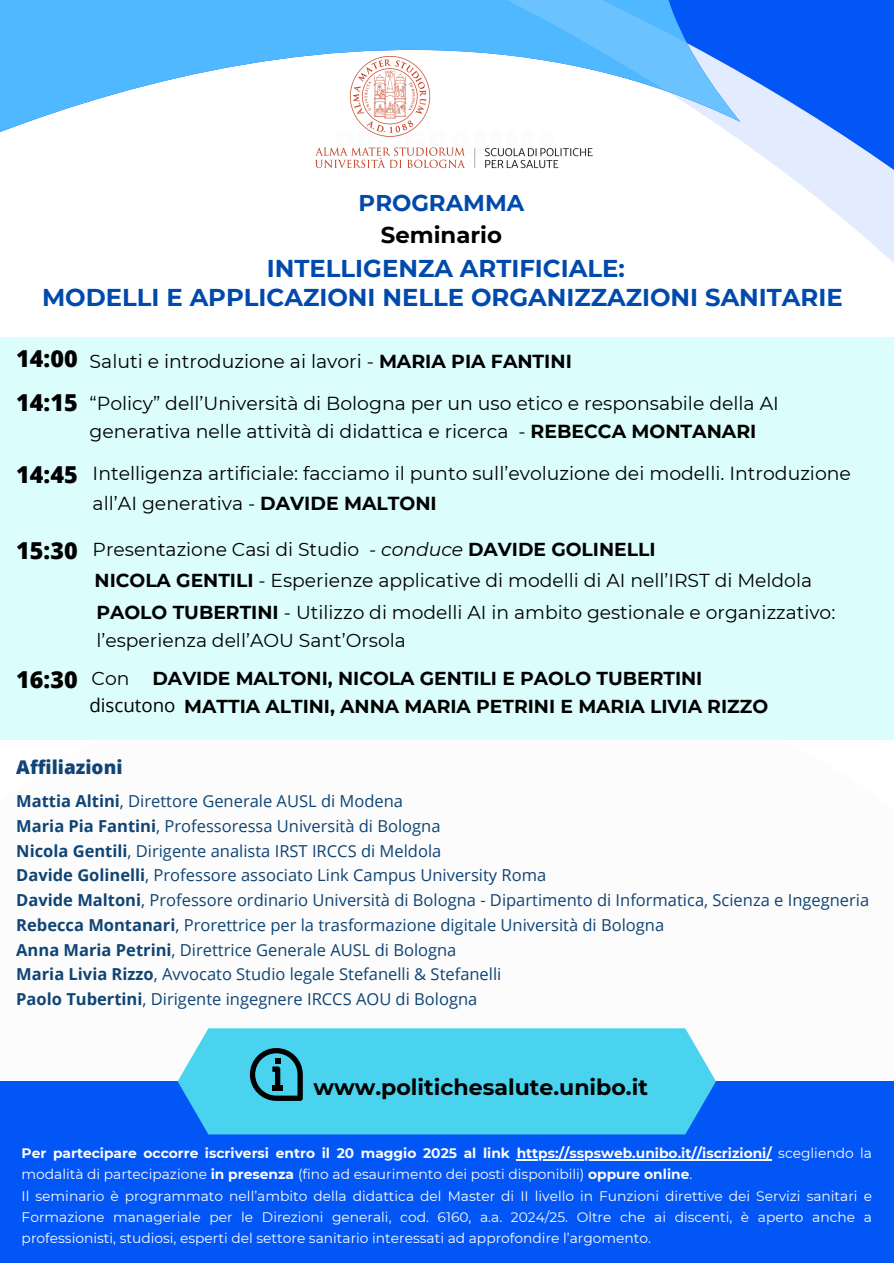
<style>
.page{position:relative;width:894px;height:1264px;background:#fff}
.page>*{position:absolute;margin:0;border:0;box-sizing:border-box;transform-origin:0 0}
.t1{font:700 24.3px/29.2px "Montserrat";color:#004aad;text-align:center}
.t2{font:800 23.4px "Open Sans";color:#000}
.t3{font:700 22.8px/31.5px "Montserrat";color:#004aad;text-align:center}
.t4{font:700 22.05px "Montserrat";color:#000}
.t5{font:18.9px/28.2px "Montserrat";color:#000}
.t6{font:800 18.9px "Open Sans";color:#0f4475}
.t7{font:18.75px/28.2px "Montserrat";color:#000}
.t8{font:700 18.75px "Montserrat";color:#000}
.t9{font:18.75px "Open Sans";color:#000}
.t10{font:16.5px "Open Sans";color:#0f4475}
.t11{font:13.8px/21.3px "Montserrat";color:#fcfcfc}
.t12{font:700 13.8px "Montserrat";color:#fcfcfc}
.s1{color:#000}
.s2{font-weight:700}
.s3{font-style:italic}
</style>
<div class="page">
<svg style="left:893px;top:246px;width:1px;height:17px"></svg>
<svg style="left:0;top:0;width:774px;height:122px;fill:#50b8ff"></svg>
<svg style="left:620px;top:41px;width:273px;height:221px"></svg>
<img style="left:315px;top:57px;width:279px;height:112px">
<div style="left:0;top:1081px;width:893px;height:181px;background:#0356f6"></div>
<div style="left:178px;top:1028px;width:537px;height:106px;background:#49d3ee"></div>
<svg style="left:250px;top:1047px;width:53px;height:53px;background:#2e8596"></svg>
<div style="left:0;top:337px;width:893px;height:402px;background:#dbfefd"></div>
<hr style="left:516px;top:1158px;width:255px;height:2px;background:#fcfcfc">
<h5 class="t3" style="left:358px;top:187px;width:167px">PROGRAMMA<br><span class="s1">Seminario</span></h5>
<h6 class="t1" style="left:42px;top:253px;width:802px">INTELLIGENZA ARTIFICIALE:<br>MODELLI E APPLICAZIONI NELLE ORGANIZZAZIONI SANITARIE</h6>
<h3 class="t2" style="left:16px;top:342px;width:63px">14:00</h3>
<h6 class="t2" style="left:16px;top:386px;width:63px">14:15</h6>
<h3 class="t5" style="left:90px;top:347px;width:483px">Saluti e introduzione ai lavori - <span class="s2">MARIA PIA FANTINI</span></h3>
<h2 class="t5" style="left:90px;top:389px;width:690px">“Policy” dell’Università di Bologna per un uso etico e responsabile della AI generativa nelle attività di didattica e ricerca - <span class="s2">REBECCA MONTANARI</span></h2>
<h6 class="t2" style="left:16px;top:458px;width:63px">14:45</h6>
<h3 class="t5" style="left:93px;top:459px;width:759px;line-height:29.2px">Intelligenza artificiale: facciamo il punto sull’evoluzione dei modelli. Introduzione all’AI generativa - <span class="s2">DAVIDE MALTONI</span></h3>
<h6 class="t7" style="left:93px;top:535px;width:564px">Presentazione Casi di Studio <span class="s3">- conduce</span> <span class="s2">DAVIDE GOLINELLI</span></h6>
<h3 class="t2" style="left:16px;top:533px;width:63px">15:30</h3>
<h3 class="t2" style="left:16px;top:662px;width:63px">16:30</h3>
<h6 class="t7" style="left:94px;top:566px;width:718px"><span class="s2">NICOLA GENTILI</span> - Esperienze applicative di modelli di AI nell’IRST di Meldola</h6>
<h6 class="t7" style="left:96px;top:598px;width:740px"><span class="s2">PAOLO TUBERTINI</span> - Utilizzo di modelli AI in ambito gestionale e organizzativo: l’esperienza dell’AOU Sant’Orsola</h6>
<h3 class="t8" style="left:152px;top:666px;width:551px">DAVIDE MALTONI, NICOLA GENTILI E PAOLO TUBERTINI</h3>
<h6 class="t9" style="left:89px;top:692px;width:88px">discutono</h6>
<h3 class="t8" style="left:184px;top:694px;width:585px">MATTIA ALTINI, ANNA MARIA PETRINI E MARIA LIVIA RIZZO</h3>
<h6 class="t7" style="left:92px;top:664px;width:39px">Con</h6>
<h4 class="t6" style="left:16px;top:753px;width:108px">Affiliazioni</h4>
<p class="t10" style="left:16px;top:789px;width:388px"><span class="s2">Mattia Altini</span>, Direttore Generale AUSL di Modena</p>
<p class="t10" style="left:16px;top:814px;width:425px"><span class="s2">Maria Pia Fantini</span>, Professoressa Università di Bologna</p>
<p class="t10" style="left:16px;top:839px;width:426px"><span class="s2">Nicola Gentili</span>, Dirigente analista IRST IRCCS di Meldola</p>
<p class="t10" style="left:16px;top:863px;width:531px"><span class="s2">Davide Golinelli</span>, Professore associato Link Campus University Roma</p>
<p class="t10" style="left:16px;top:888px;width:854px"><span class="s2">Davide Maltoni</span>, Professore ordinario Università di Bologna - Dipartimento di Informatica, Scienza e Ingegneria</p>
<p class="t10" style="left:16px;top:913px;width:649px"><span class="s2">Rebecca Montanari</span>, Prorettrice per la trasformazione digitale Università di Bologna</p>
<p class="t10" style="left:16px;top:938px;width:441px"><span class="s2">Anna Maria Petrini</span>, Direttrice Generale AUSL di Bologna</p>
<p class="t10" style="left:16px;top:962px;width:486px"><span class="s2">Maria Livia Rizzo</span>, Avvocato Studio legale Stefanelli &amp; Stefanelli</p>
<p class="t10" style="left:16px;top:987px;width:462px"><span class="s2">Paolo Tubertini</span>, Dirigente ingegnere IRCCS AOU di Bologna</p>
<p class="t4" style="left:313px;top:1073px;width:336px">www.politichesalute.unibo.it</p>
<h1 class="t11" style="left:22px;top:1142px;width:851px;text-indent:495px"><span class="s2">https://sspsweb.unibo.it//iscrizioni/</span> scegliendo la modalità di partecipazione <span class="s2">in presenza</span> (fino ad esaurimento dei posti disponibili) <span class="s2">oppure online</span>.<br>Il seminario è programmato nell’ambito della didattica del Master di II livello in Funzioni direttive dei Servizi sanitari e Formazione manageriale per le Direzioni generali, cod. 6160, a.a. 2024/25. Oltre che ai discenti, è aperto anche a professionisti, studiosi, esperti del settore sanitario interessati ad approfondire l’argomento.</h1>
<p class="t12" style="left:22px;top:1144px;width:490px">Per partecipare occorre iscriversi entro il 20 maggio 2025 al link</p>
</div>
